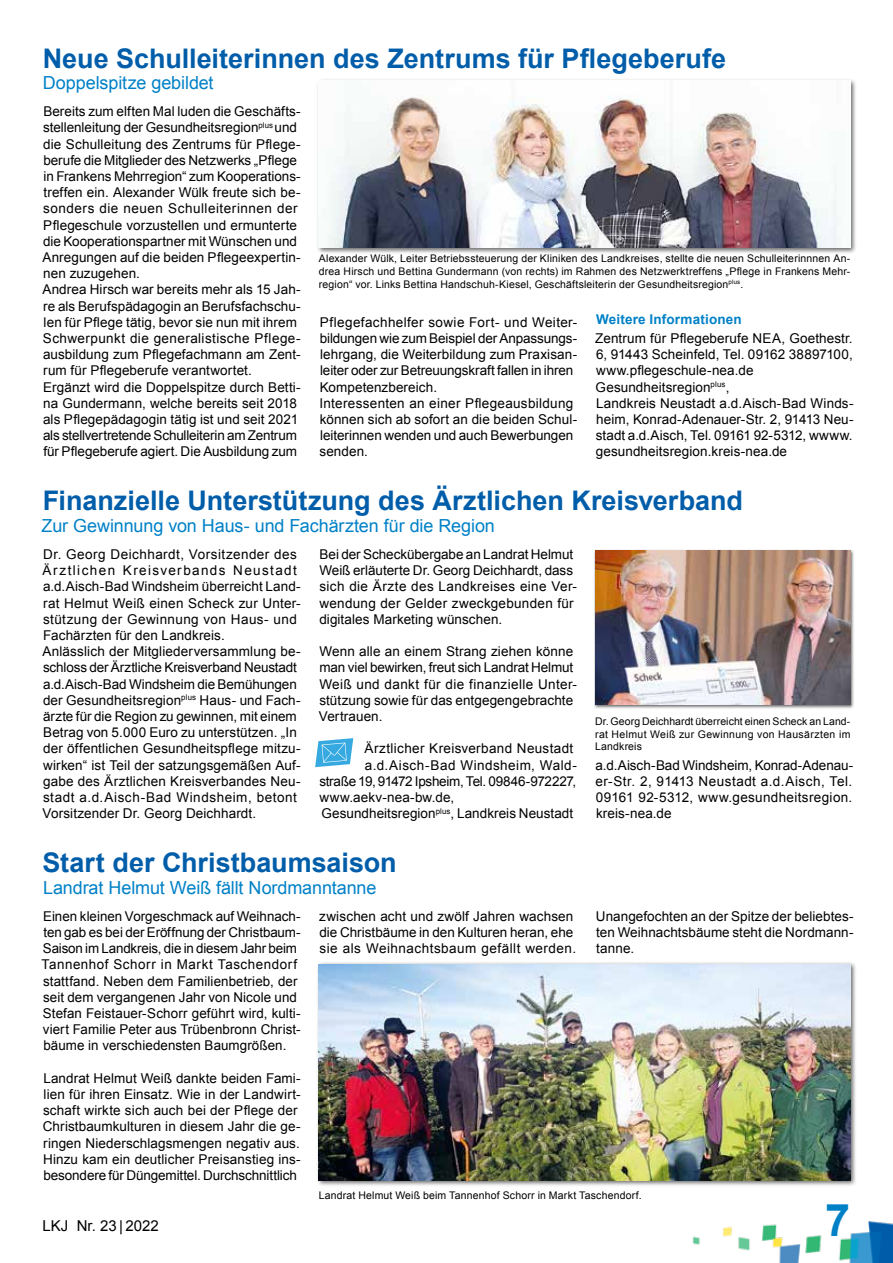
<style>
.page{position:relative;width:893px;height:1263px;background:#fff}
.page>*{position:absolute;margin:0;border:0;box-sizing:border-box;transform-origin:0 0}
.t1{font:700 45px "Arial";color:#0081c7}
.t2{font:700 27px "Arial";color:#005da9}
.t3{font:18px "Arial";letter-spacing:-.005em;color:#0081c7}
.t4{font:15px "Arial";color:#000}
.t5{font:13.5px/16.2px "Arial";letter-spacing:.005em;color:#000}
.t6{font:13.5px "Arial";letter-spacing:-.02em;color:#000}
.t7{font:13.5px "Arial";letter-spacing:.025em;color:#000}
.t8{font:13.5px "Arial";letter-spacing:.035em;color:#000}
.t9{font:700 13.5px "Arial";letter-spacing:.015em;color:#0081c7}
.t10{font:10.5px/12.6px "Arial";letter-spacing:.02em;color:#000;text-align:justify}
</style>
<div class="page">
<img style="left:692px;top:1221px;width:201px;height:42px">
<div style="left:316px;top:78px;width:541px;height:176px;background:#000;opacity:.6"></div>
<img style="left:319px;top:81px;width:531px;height:166px">
<svg style="left:315px;top:738px;width:39px;height:30px"></svg>
<div style="left:594px;top:549px;width:260px;height:160px;background:#000;opacity:.6"></div>
<img style="left:595px;top:550px;width:255px;height:155px">
<div style="left:316px;top:961px;width:541px;height:226px;background:#000;opacity:.6"></div>
<img style="left:319px;top:964px;width:531px;height:216px">
<h2 class="t2" style="left:43px;top:40px;width:685px">Neue Schulleiterinnen des Zentrums für Pflegeberufe</h2>
<h3 class="t3" style="left:43px;top:71px;width:172px">Doppelspitze gebildet</h3>
<p class="t5" style="left:42px;top:103px;width:260px">Bereits zum elften Mal luden die Geschäfts&shy;stellenleitung der Gesundheitsregion<sup>plus</sup> und die Schulleitung des Zentrums für Pflege&shy;berufe die Mitglieder des Netzwerks „Pflege in Frankens Mehrregion“ zum Kooperations&shy;treffen ein. Alexander Wülk freute sich be&shy;sonders die neuen Schulleiterinnen der Pflegeschule vorzustellen und ermunterte die Kooperationspartner mit Wünschen und Anregungen auf die beiden Pflegeexpertin&shy;nen zuzugehen.<br>Andrea Hirsch war bereits mehr als 15 Jah&shy;re als Berufspädagogin an Berufsfachschu&shy;len für Pflege tätig, bevor sie nun mit ihrem Schwerpunkt die generalistische Pflege&shy;ausbildung zum Pflegefachmann am Zent&shy;rum für Pflegeberufe verantwortet.<br>Ergänzt wird die Doppelspitze durch Betti&shy;na Gundermann, welche bereits seit 2018 als Pflegepädagogin tätig ist und seit 2021 als stellvertretende Schulleiterin am Zentrum für Pflegeberufe agiert. Die Ausbildung zum</p>
<p class="t10" style="left:319px;top:253px;width:533px">Alexander Wülk, Leiter Betriebssteuerung der Kliniken des Landkreises, stellte die neuen Schulleiterinnnen An&shy;drea Hirsch und Bettina Gundermann (von rechts) im Rahmen des Netzwerktreffens „Pflege in Frankens Mehr&shy;region“ vor. Links Bettina Handschuh-Kiesel, Geschäftsleiterin der Gesundheitsregion<sup>plus</sup>.</p>
<p class="t5" style="left:319px;top:314px;width:259px">Pflegefachhelfer sowie Fort- und Weiter&shy;bildungen wie zum Beispiel der Anpassungs&shy;lehrgang, die Weiterbildung zum Praxisan&shy;leiter oder zur Betreuungskraft fallen in ihren Kompetenzbereich.<br>Interessenten an einer Pflegeausbildung können sich ab sofort an die beiden Schul&shy;leiterinnen wenden und auch Bewerbungen senden.</p>
<p class="t9" style="left:596px;top:311px;width:147px">Weitere Informationen</p>
<p class="t5" style="left:595px;top:330px;width:260px">Zentrum für Pflegeberufe NEA, Goethestr.<br>6, 91443 Scheinfeld, Tel. 09162 38897100, www.pflegeschule-nea.de Gesundheitsregion<sup>plus</sup>,<br>Landkreis Neustadt a.d.Aisch-Bad Winds&shy;heim, Konrad-Adenauer-Str. 2, 91413 Neu&shy;stadt a.d.Aisch, Tel. 09161 92-5312, wwww. gesundheitsregion.kreis-nea.de</p>
<h2 class="t2" style="left:43px;top:483px;width:702px">Finanzielle Unterstützung des Ärztlichen Kreisverband</h2>
<h3 class="t3" style="left:42px;top:514px;width:455px">Zur Gewinnung von Haus- und Fachärzten für die Region</h3>
<p class="t5" style="left:42px;top:546px;width:260px">Dr. Georg Deichhardt, Vorsitzender des Ärztlichen Kreisverbands Neustadt a.d.Aisch-Bad Windsheim überreicht Land&shy;rat Helmut Weiß einen Scheck zur Unter&shy;stützung der Gewinnung von Haus- und Fachärzten für den Landkreis.<br>Anlässlich der Mitgliederversammlung be&shy;schloss der Ärztliche Kreisverband Neustadt a.d.Aisch-Bad Windsheim die Bemühungen der Gesundheitsregion<sup>plus</sup> Haus- und Fach&shy;ärzte für die Region zu gewinnen, mit einem Betrag von 5.000 Euro zu unterstützen. „In der öffentlichen Gesundheitspflege mitzu&shy;wirken“ ist Teil der satzungsgemäßen Auf&shy;gabe des Ärztlichen Kreisverbandes Neu&shy;stadt a.d.Aisch-Bad Windsheim, betont Vorsitzender Dr. Georg Deichhardt.</p>
<p class="t5" style="left:319px;top:546px;width:259px">Bei der Scheckübergabe an Landrat Helmut Weiß erläuterte Dr. Georg Deichhardt, dass sich die Ärzte des Landkreises eine Ver&shy;wendung der Gelder zweckgebunden für digitales Marketing wünschen.</p>
<p class="t5" style="left:319px;top:643px;width:260px">Wenn alle an einem Strang ziehen könne man viel bewirken, freut sich Landrat Helmut Weiß und dankt für die finanzielle Unter&shy;stützung sowie für das entgegengebrachte Vertrauen.</p>
<p class="t7" style="left:364px;top:740px;width:210px">Ärztlicher Kreisverband Neustadt</p>
<p class="t8" style="left:365px;top:756px;width:214px">a.d.Aisch-Bad Windsheim, Wald-</p>
<p class="t6" style="left:319px;top:772px;width:258px">straße 19, 91472 Ipsheim, Tel. 09846-972227,</p>
<p class="t5" style="left:320px;top:789px;width:136px">www.aekv-nea-bw.de,</p>
<p class="t5" style="left:322px;top:805px;width:253px">Gesundheitsregion<sup>plus</sup>, Landkreis Neustadt</p>
<p class="t10" style="left:595px;top:715px;width:257px">Dr. Georg Deichhardt überreicht einen Scheck an Land&shy;rat Helmut Weiß zur Gewinnung von Hausärzten im Landkreis</p>
<p class="t5" style="left:596px;top:757px;width:259px;text-align:justify">a.d.Aisch-Bad Windsheim, Konrad-Adenau&shy;er-Str. 2, 91413 Neustadt a.d.Aisch, Tel.<br>09161 92-5312, www.gesundheitsregion. kreis-nea.de</p>
<h2 class="t2" style="left:42px;top:845px;width:356px">Start der Christbaumsaison</h2>
<h3 class="t3" style="left:43px;top:876px;width:335px">Landrat Helmut Weiß fällt Nordmanntanne</h3>
<p class="t5" style="left:42px;top:908px;width:261px">Einen kleinen Vorgeschmack auf Weihnach&shy;ten gab es bei der Eröffnung der Christbaum-Saison im Landkreis, die in diesem Jahr beim Tannenhof Schorr in Markt Taschendorf stattfand. Neben dem Familienbetrieb, der seit dem vergangenen Jahr von Nicole und Stefan Feistauer-Schorr geführt wird, kulti&shy;viert Familie Peter aus Trübenbronn Christ&shy;bäume in verschiedensten Baumgrößen.</p>
<p class="t5" style="left:43px;top:1070px;width:259px">Landrat Helmut Weiß dankte beiden Fami&shy;lien für ihren Einsatz. Wie in der Landwirt&shy;schaft wirkte sich auch bei der Pflege der Christbaumkulturen in diesem Jahr die ge&shy;ringen Niederschlagsmengen negativ aus.<br>Hinzu kam ein deutlicher Preisanstieg ins&shy;besondere für Düngemittel. Durchschnittlich</p>
<p class="t5" style="left:319px;top:908px;width:259px">zwischen acht und zwölf Jahren wachsen die Christbäume in den Kulturen heran, ehe sie als Weihnachtsbaum gefällt werden.</p>
<p class="t5" style="left:596px;top:908px;width:259px;text-align:justify">Unangefochten an der Spitze der beliebtes&shy;ten Weihnachtsbäume steht die Nordmann&shy;tanne.</p>
<p class="t4" style="left:43px;top:1216px;width:118px">LKJ Nr. 23 | 2022</p>
<p class="t10" style="left:319px;top:1189px;width:324px">Landrat Helmut Weiß beim Tannenhof Schorr in Markt Taschendorf.</p>
<h1 class="t1" style="left:825px;top:1190px;width:27px">7</h1>
</div>
